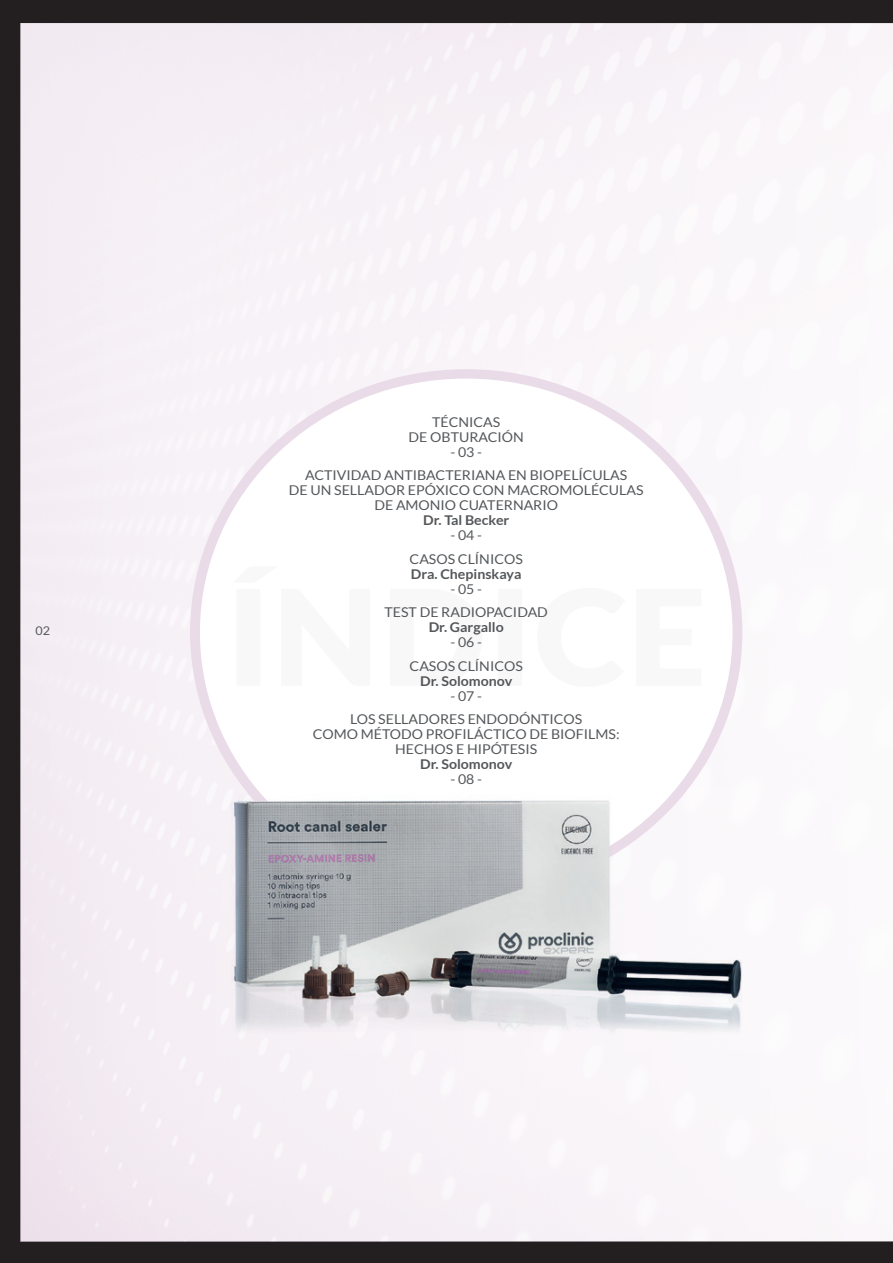
<style>
.page{position:relative;width:893px;height:1263px;background:#231f20}
.page>*{position:absolute;margin:0;border:0;box-sizing:border-box;transform-origin:0 0}
.t1{font:13.5px/15px "Lato";color:#54575a;text-align:center;scale:1.05 1}
.t2{font:700 13.5px "Lato";color:#54575a;scale:1.05 1}
.t3{font:12px "Lato";color:#54575a;scale:1.05 1}
.s1{font-weight:700}
</style>
<div class="page">
<div style="left:20px;top:23px;width:873px;height:1219px;background:#f7f2f7"></div>
<div style="left:195px;top:374px;width:542px;height:517px;background:#fff;border-radius:50%"></div>
<img style="left:233px;top:787px;width:509px;height:243px">
<p class="t3" style="left:36px;top:624px;width:15px">02</p>
<p class="t1" style="left:409px;top:414px;width:111px">TÉCNICAS<br>DE OBTURACIÓN</p>
<p class="t1" style="left:305px;top:440px;width:308px;line-height:23.4px">- 03 -<br>ACTIVIDAD ANTIBACTERIANA EN BIOPELÍCULAS</p>
<p class="t1" style="left:289px;top:483px;width:339px">DE UN SELLADOR EPÓXICO CON MACROMOLÉCULAS<br>DE AMONIO CUATERNARIO<br><span class="s1">Dr. Tal Becker</span></p>
<p class="t1" style="left:410px;top:524px;width:109px;line-height:23.4px">- 04 -<br>CASOS CLÍNICOS</p>
<p class="t2" style="left:411px;top:566px;width:107px">Dra. Chepinskaya</p>
<p class="t1" style="left:384px;top:577px;width:157px;line-height:23.4px">- 05 -<br>TEST DE RADIOPACIDAD</p>
<p class="t2" style="left:429px;top:619px;width:73px">Dr. Gargallo</p>
<p class="t1" style="left:410px;top:630px;width:109px;line-height:23.4px">- 06 -<br>CASOS CLÍNICOS</p>
<p class="t2" style="left:420px;top:673px;width:89px">Dr. Solomonov</p>
<p class="t1" style="left:350px;top:684px;width:223px;line-height:23.4px">- 07 -<br>LOS SELLADORES ENDODÓNTICOS</p>
<p class="t1" style="left:313px;top:726px;width:294px">COMO MÉTODO PROFILÁCTICO DE BIOFILMS:<br>HECHOS E HIPÓTESIS<br><span class="s1">Dr. Solomonov</span></p>
<p class="t1" style="left:450px;top:771px;width:32px">- 08 -</p>
</div>
